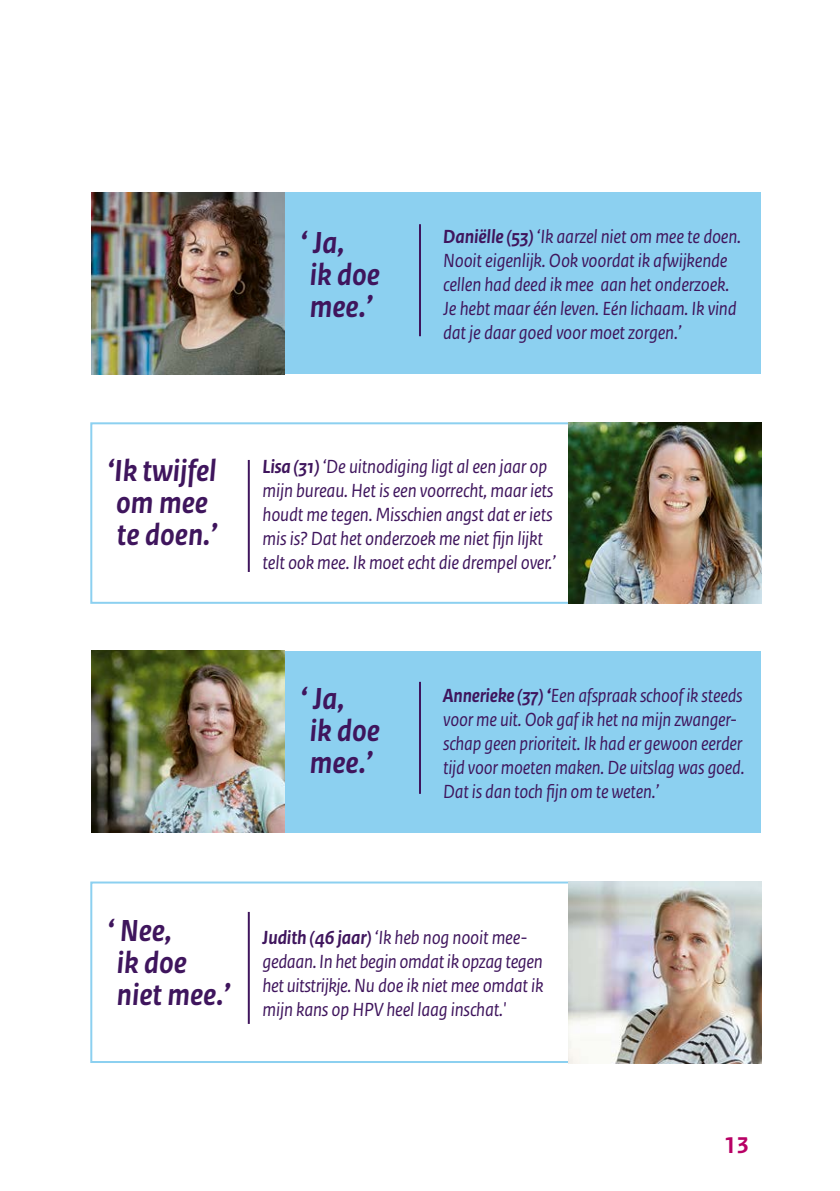
<style>
.page{position:relative;width:840px;height:1191px;background:#fff}
.page>*{position:absolute;margin:0;border:0;box-sizing:border-box;transform-origin:0 0}
.H5_subquote{font:italic 700 32px/32px "Rijksoverheid Sans Text";color:#3f155d;scale:.96 1}
.t1{font:700 24px "Rijksoverheid Sans Text";color:#b80065}
.p_mensen_italic{font:italic 20px/24px "Rijksoverheid Sans Text";letter-spacing:-.01em;color:#3f155d}
.p_mensen_italic-2{font:italic 20px/24px "Rijksoverheid Sans Text";letter-spacing:-.01em;color:#3f155d;scale:.95 1}
.s1{font-weight:700}
</style>
<div class="page">
<div style="left:284px;top:193px;width:476px;height:181px;background:#8cd0f0"></div>
<hr style="left:419px;top:224px;width:2px;height:112px;background:#3f155d">
<img style="left:91px;top:193px;width:193px;height:181px">
<div style="left:90px;top:422px;width:486px;height:182px;border:2px solid #8cd0f0"></div>
<img style="left:567px;top:422px;width:193px;height:182px">
<hr style="left:248px;top:460px;width:2px;height:112px;background:#3f155d">
<div style="left:284px;top:651px;width:476px;height:181px;background:#8cd0f0"></div>
<img style="left:91px;top:651px;width:193px;height:181px">
<hr style="left:419px;top:682px;width:2px;height:112px;background:#3f155d">
<div style="left:90px;top:881px;width:481px;height:182px;border:2px solid #8cd0f0"></div>
<img style="left:567px;top:881px;width:193px;height:182px">
<hr style="left:248px;top:912px;width:2px;height:112px;background:#3f155d">
<h2 class="H5_subquote" style="left:310px;top:227px;width:74px;text-indent:-10px">‘ Ja,<br>ik doe mee.’</h2>
<p class="p_mensen_italic" style="left:443px;top:225px;width:299px"><span class="s1">Daniëlle (53)</span> ‘Ik aarzel niet om mee te doen.<br>Nooit eigenlijk. Ook voordat ik afwijkende cellen had deed ik mee aan het onderzoek.<br>Je hebt maar één leven. Eén lichaam. Ik vind dat je daar goed voor moet zorgen.’</p>
<h2 class="H5_subquote" style="left:107px;top:455px;width:116px">‘Ik twijfel om mee te doen.’</h2>
<p class="p_mensen_italic" style="left:262px;top:455px;width:295px"><span class="s1">Lisa (31)</span> ‘De uitnodiging ligt al een jaar op mijn bureau. Het is een voorrecht, maar iets houdt me tegen. Misschien angst dat er iets mis is? Dat het onderzoek me niet fijn lijkt telt ook mee. Ik moet echt die drempel over.’</p>
<h2 class="H5_subquote" style="left:310px;top:683px;width:74px;text-indent:-10px">‘ Ja,<br>ik doe mee.’</h2>
<p class="p_mensen_italic-2" style="left:443px;top:683px;width:319px"><span class="s1">Annerieke (37) ‘</span>Een afspraak schoof ik steeds voor me uit. Ook gaf ik het na mijn zwanger&shy;schap geen prioriteit. Ik had er gewoon eerder tijd voor moeten maken. De uitslag was goed.<br>Dat is dan toch fijn om te weten.’</p>
<h2 class="H5_subquote" style="left:117px;top:915px;width:120px;text-indent:-10px">‘ Nee,<br>ik doe niet mee.’</h2>
<p class="p_mensen_italic" style="left:262px;top:926px;width:282px"><span class="s1">Judith (46 jaar)</span> ‘Ik heb nog nooit mee&shy;gedaan. In het begin omdat ik opzag tegen het uitstrijkje. Nu doe ik niet mee omdat ik mijn kans op HPV heel laag inschat.'</p>
<p class="t1" style="left:723px;top:1131px;width:27px">13</p>
</div>
